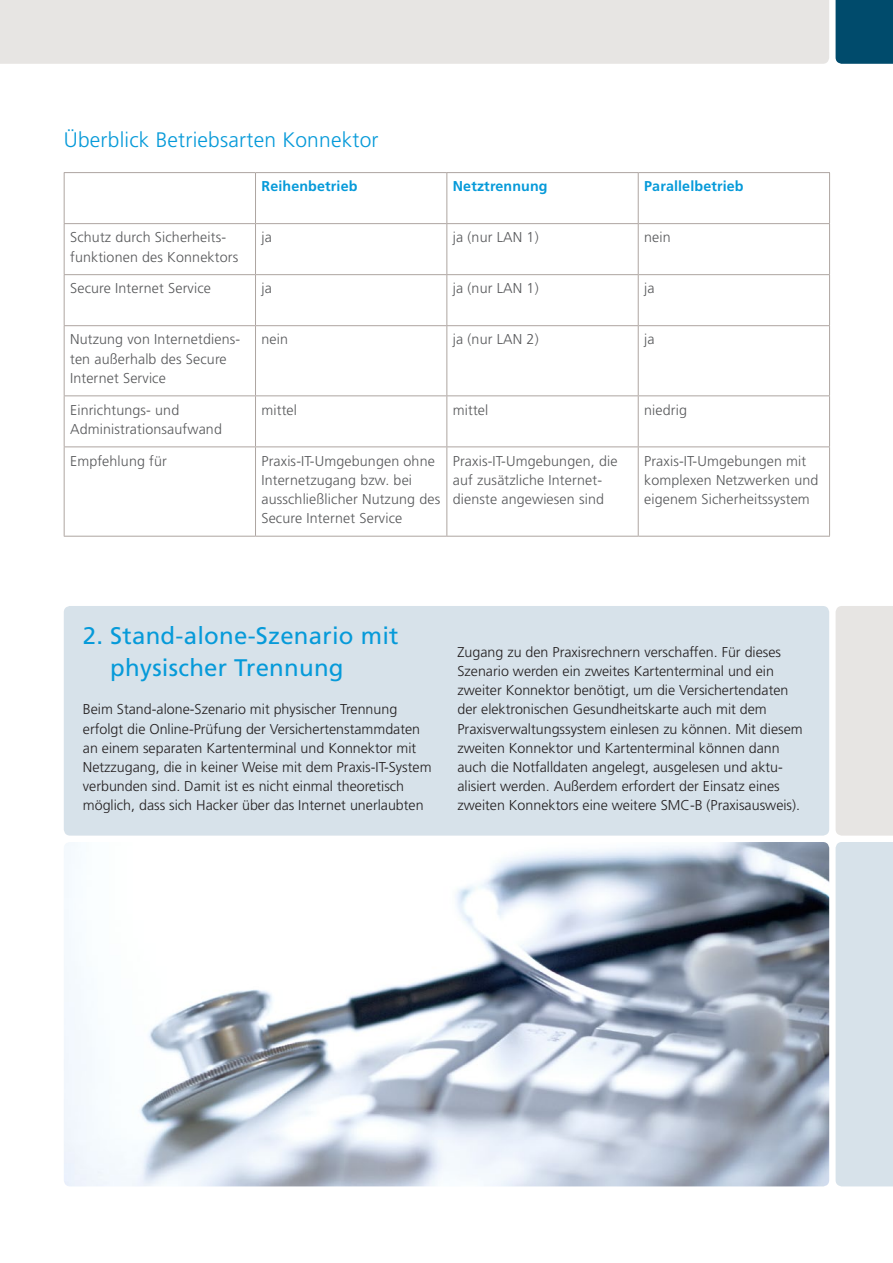
<style>
.page{position:relative;width:893px;height:1263px;background:#fff}
.page>*{position:absolute;margin:0;border:0;box-sizing:border-box;transform-origin:0 0}
.t1{font:24px/32px "Frutiger LT Std";letter-spacing:.01em;color:#069ad9}
.t2{font:300 21px "Frutiger LT Std";letter-spacing:.01em;color:#069ad9}
.t3{font:300 14.25px/19.2px "Frutiger LT Std";color:#231f20}
.t4{font:300 14.25px/19.2px "Frutiger LT Std";letter-spacing:.01em;color:#57585a}
.t5{font:700 14.25px "Frutiger LT Std";letter-spacing:.01em;color:#069ad9}
</style>
<div class="page">
<div style="left:0;top:0;width:829px;height:64px;background:#e7e5e3"></div>
<div style="left:836px;top:0;width:57px;height:64px;background:#004b6c"></div>
<div style="left:64px;top:606px;width:765px;height:230px;background:#d7e2ea;border-radius:6px"></div>
<hr style="left:64px;top:172px;width:191px;height:1px;background:#aea5a1">
<hr style="left:64px;top:173px;width:1px;height:50px;background:#aea5a1">
<hr style="left:255px;top:172px;width:192px;height:1px;background:#aea5a1">
<hr style="left:255px;top:173px;width:1px;height:50px;background:#aea5a1">
<hr style="left:447px;top:172px;width:191px;height:1px;background:#aea5a1">
<hr style="left:446px;top:173px;width:1px;height:50px;background:#aea5a1">
<hr style="left:638px;top:172px;width:192px;height:1px;background:#aea5a1">
<hr style="left:638px;top:173px;width:1px;height:50px;background:#aea5a1">
<hr style="left:829px;top:173px;width:1px;height:50px;background:#aea5a1">
<hr style="left:64px;top:223px;width:191px;height:1px;background:#aea5a1">
<hr style="left:64px;top:224px;width:1px;height:50px;background:#aea5a1">
<hr style="left:255px;top:223px;width:192px;height:1px;background:#aea5a1">
<hr style="left:255px;top:224px;width:1px;height:50px;background:#aea5a1">
<hr style="left:447px;top:223px;width:191px;height:1px;background:#aea5a1">
<hr style="left:446px;top:224px;width:1px;height:50px;background:#aea5a1">
<hr style="left:638px;top:223px;width:192px;height:1px;background:#aea5a1">
<hr style="left:638px;top:224px;width:1px;height:50px;background:#aea5a1">
<hr style="left:829px;top:224px;width:1px;height:50px;background:#aea5a1">
<hr style="left:64px;top:274px;width:191px;height:1px;background:#aea5a1">
<hr style="left:64px;top:275px;width:1px;height:50px;background:#aea5a1">
<hr style="left:255px;top:274px;width:192px;height:1px;background:#aea5a1">
<hr style="left:255px;top:275px;width:1px;height:50px;background:#aea5a1">
<hr style="left:447px;top:274px;width:191px;height:1px;background:#aea5a1">
<hr style="left:446px;top:275px;width:1px;height:50px;background:#aea5a1">
<hr style="left:638px;top:274px;width:192px;height:1px;background:#aea5a1">
<hr style="left:638px;top:275px;width:1px;height:50px;background:#aea5a1">
<hr style="left:829px;top:275px;width:1px;height:50px;background:#aea5a1">
<hr style="left:64px;top:325px;width:191px;height:1px;background:#aea5a1">
<hr style="left:64px;top:326px;width:1px;height:69px;background:#aea5a1">
<hr style="left:255px;top:325px;width:192px;height:1px;background:#aea5a1">
<hr style="left:255px;top:326px;width:1px;height:69px;background:#aea5a1">
<hr style="left:447px;top:325px;width:191px;height:1px;background:#aea5a1">
<hr style="left:446px;top:326px;width:1px;height:69px;background:#aea5a1">
<hr style="left:638px;top:325px;width:192px;height:1px;background:#aea5a1">
<hr style="left:638px;top:326px;width:1px;height:69px;background:#aea5a1">
<hr style="left:829px;top:326px;width:1px;height:69px;background:#aea5a1">
<hr style="left:64px;top:395px;width:191px;height:1px;background:#aea5a1">
<hr style="left:64px;top:396px;width:1px;height:50px;background:#aea5a1">
<hr style="left:255px;top:395px;width:192px;height:1px;background:#aea5a1">
<hr style="left:255px;top:396px;width:1px;height:50px;background:#aea5a1">
<hr style="left:447px;top:395px;width:191px;height:1px;background:#aea5a1">
<hr style="left:446px;top:396px;width:1px;height:50px;background:#aea5a1">
<hr style="left:638px;top:395px;width:192px;height:1px;background:#aea5a1">
<hr style="left:638px;top:396px;width:1px;height:50px;background:#aea5a1">
<hr style="left:829px;top:396px;width:1px;height:50px;background:#aea5a1">
<hr style="left:64px;top:446px;width:191px;height:1px;background:#aea5a1">
<hr style="left:64px;top:447px;width:1px;height:89px;background:#aea5a1">
<hr style="left:255px;top:446px;width:192px;height:1px;background:#aea5a1">
<hr style="left:255px;top:447px;width:1px;height:89px;background:#aea5a1">
<hr style="left:447px;top:446px;width:191px;height:1px;background:#aea5a1">
<hr style="left:446px;top:447px;width:1px;height:89px;background:#aea5a1">
<hr style="left:638px;top:446px;width:192px;height:1px;background:#aea5a1">
<hr style="left:638px;top:447px;width:1px;height:89px;background:#aea5a1">
<hr style="left:829px;top:447px;width:1px;height:89px;background:#aea5a1">
<hr style="left:64px;top:536px;width:191px;height:1px;background:#aea5a1">
<hr style="left:255px;top:536px;width:192px;height:1px;background:#aea5a1">
<hr style="left:447px;top:536px;width:191px;height:1px;background:#aea5a1">
<hr style="left:638px;top:536px;width:192px;height:1px;background:#aea5a1">
<div style="left:836px;top:842px;width:57px;height:344px;background:#d7e2ea"></div>
<div style="left:836px;top:606px;width:57px;height:230px;background:#e7e5e3"></div>
<img style="left:64px;top:842px;width:765px;height:344px">
<h2 class="t2" style="left:64px;top:128px;width:316px">Überblick Betriebsarten Konnektor</h2>
<p class="t5" style="left:261px;top:178px;width:97px">Reihenbetrieb</p>
<p class="t5" style="left:453px;top:178px;width:96px">Netztrennung</p>
<p class="t5" style="left:644px;top:178px;width:101px">Parallelbetrieb</p>
<p class="t4" style="left:70px;top:228px;width:170px">Schutz durch Sicherheits&shy;funktionen des Konnektors</p>
<p class="t4" style="left:261px;top:228px;width:12px">ja</p>
<p class="t4" style="left:453px;top:228px;width:87px">ja (nur LAN 1)</p>
<p class="t4" style="left:644px;top:228px;width:28px">nein</p>
<p class="t4" style="left:70px;top:279px;width:142px">Secure Internet Service</p>
<p class="t4" style="left:261px;top:279px;width:12px">ja</p>
<p class="t4" style="left:453px;top:279px;width:87px">ja (nur LAN 1)</p>
<p class="t4" style="left:644px;top:279px;width:12px">ja</p>
<p class="t4" style="left:70px;top:330px;width:172px">Nutzung von Internetdiens&shy;ten außerhalb des Secure<br>Internet Service</p>
<p class="t4" style="left:261px;top:330px;width:28px">nein</p>
<p class="t4" style="left:453px;top:330px;width:87px">ja (nur LAN 2)</p>
<p class="t4" style="left:644px;top:330px;width:12px">ja</p>
<p class="t4" style="left:70px;top:400px;width:153px">Einrichtungs- und<br>Administrationsaufwand</p>
<p class="t4" style="left:261px;top:400px;width:37px">mittel</p>
<p class="t4" style="left:453px;top:400px;width:37px">mittel</p>
<p class="t4" style="left:644px;top:400px;width:44px">niedrig</p>
<p class="t4" style="left:70px;top:451px;width:98px">Empfehlung für</p>
<p class="t4" style="left:261px;top:451px;width:180px">Praxis-IT-Umgebungen ohne<br>Internetzugang bzw. bei ausschließlicher Nutzung des<br>Secure Internet Service</p>
<p class="t4" style="left:453px;top:451px;width:166px">Praxis-IT-Umgebungen, die auf zusätzliche Internet&shy;dienste angewiesen sind</p>
<p class="t4" style="left:644px;top:451px;width:176px">Praxis-IT-Umgebungen mit komplexen Netzwerken und eigenem Sicherheitssystem</p>
<h1 class="t1" style="left:110px;top:620px;width:290px;text-indent:-27px">2. Stand-alone-Szenario mit physischer Trennung</h1>
<p class="t3" style="left:83px;top:700px;width:350px">Beim Stand-alone-Szenario mit physischer Trennung erfolgt die Online-Prüfung der Versichertenstammdaten an einem separaten Kartenterminal und Konnektor mit Netzzugang, die in keiner Weise mit dem Praxis-IT-System verbunden sind. Damit ist es nicht einmal theoretisch möglich, dass sich Hacker über das Internet unerlaubten</p>
<p class="t3" style="left:457px;top:643px;width:347px">Zugang zu den Praxisrechnern verschaffen. Für dieses Szenario werden ein zweites Kartenterminal und ein zweiter Konnektor benötigt, um die Versichertendaten der elektronischen Gesundheitskarte auch mit dem Praxisverwaltungssystem einlesen zu können. Mit diesem zweiten Konnektor und Kartenterminal können dann auch die Notfalldaten angelegt, ausgelesen und aktu&shy;alisiert werden. Außerdem erfordert der Einsatz eines zweiten Konnektors eine weitere SMC-B (Praxisausweis).</p>
</div>
